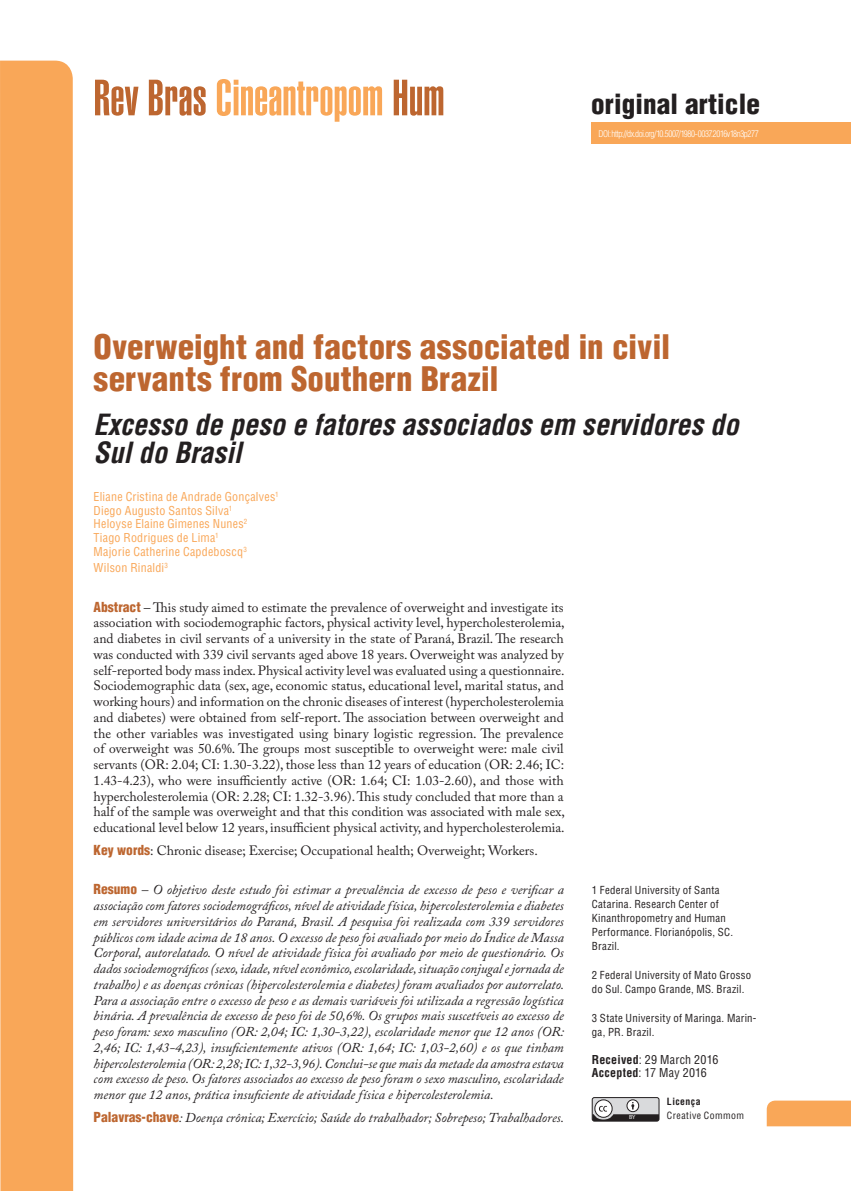
<style>
.page{position:relative;width:851px;height:1191px;background:#fff}
.page>*{position:absolute;margin:0;border:0;box-sizing:border-box;transform-origin:0 0}
.t1{font:50.1px "Helvetica LT Std Ultra Comp";letter-spacing:.005em;color:#f9a758}
.Titulo{font:900 condensed 33px/31.5px "Helvetica LT Std";letter-spacing:.005em;color:#bd6630}
.Titulo_ingles{font:italic 700 condensed 28.5px/27.8px "Helvetica LT Std";color:#231f20}
.t2{font:900 condensed 27.15px "Helvetica LT Std";letter-spacing:.005em;color:#231f20}
.abstract{font:13.5px/15.8px "Adobe Caslon Pro";color:#231f20;text-align:justify}
.resumo{font:italic 13.5px/15.8px "Adobe Caslon Pro";color:#231f20;text-align:justify}
.autores{font:condensed 12px "Helvetica LT Std";letter-spacing:.02em;color:#f9a758}
.Aprovado{font:condensed 12px "Helvetica LT Std";letter-spacing:.02em;color:#231f20}
.endereço_autores{font:condensed 10.8px/14.1px "Helvetica LT Std";letter-spacing:.025em;color:#231f20}
.t3{font:condensed 9.75px "Helvetica LT Std";letter-spacing:.045em;color:#231f20}
.t4{font:700 condensed 9.75px "Helvetica LT Std";letter-spacing:.05em;color:#231f20}
.t5{font:300 condensed 9px "Helvetica LT Std";letter-spacing:-.05em;color:#fff}
.t6{font:600 semi-expanded 6px "Myriad Pro";color:#fff}
.s1{color:#bd6630}
.s2{font-family:"Helvetica LT Std";font-weight:900;font-stretch:condensed;color:#bd6630}
.s3{font-family:"Helvetica LT Std";font-weight:900;font-style:normal;font-stretch:condensed;color:#bd6630}
.s4{font-weight:700}
</style>
<div class="page">
<div style="left:592px;top:1097px;width:67px;height:24px;background:#d9dadc;border-radius:2px"></div>
<div style="left:591px;top:1097px;width:68px;height:24px;border:1px solid #231f20;border-radius:2px"></div>
<svg style="left:594px;top:1099px;width:18px;height:18px"></svg>
<div style="left:594px;top:1099px;width:18px;height:18px;border:1px solid #231f20;border-radius:50%"></div>
<div style="left:626px;top:1099px;width:13px;height:13px;border:1px solid #231f20;border-radius:50%"></div>
<div style="left:766px;top:1100px;width:84px;height:26px;background:#f9a758"></div>
<svg style="left:592px;top:1102px;width:67px;height:19px"></svg>
<div style="left:591px;top:122px;width:259px;height:22px;background:#f9a758"></div>
<div style="left:0;top:61px;width:73px;height:1130px;background:#f9a758"></div>
<h1 class="t1" style="left:94px;top:69px;width:352px"><span class="s1">Rev Bras</span> Cineantropom <span class="s1">Hum</span></h1>
<p class="t2" style="left:591px;top:87px;width:170px">original article</p>
<p class="t5" style="left:598px;top:128px;width:161px">DOI:http://dx.doi.org/10.5007/1980-0037.2016v18n3p277</p>
<p class="Titulo" style="left:94px;top:331px;width:578px">Overweight and factors associated in civil servants from Southern Brazil</p>
<p class="Titulo_ingles" style="left:94px;top:411px;width:646px">Excesso de peso e fatores associados em servidores do<br>Sul do Brasil</p>
<p class="autores" style="left:94px;top:489px;width:186px">Eliane Cristina de Andrade Gonçalves<sup>1</sup></p>
<p class="autores" style="left:94px;top:503px;width:140px">Diego Augusto Santos Silva<sup>1</sup></p>
<p class="autores" style="left:94px;top:516px;width:155px">Heloyse Elaine Gimenes Nunes<sup>2</sup></p>
<p class="autores" style="left:94px;top:530px;width:127px">Tiago Rodrigues de Lima<sup>1</sup></p>
<p class="autores" style="left:94px;top:544px;width:155px">Majorie Catherine Capdeboscq<sup>3</sup></p>
<p class="autores" style="left:94px;top:560px;width:76px">Wilson Rinaldi<sup>3</sup></p>
<p class="abstract" style="left:94px;top:599px;width:472px"><span class="s2">Abstract</span> – This study aimed to estimate the prevalence of overweight and investigate its association with sociodemographic factors, physical activity level, hypercholesterolemia, and diabetes in civil servants of a university in the state of Paraná, Brazil. The research was conducted with 339 civil servants aged above 18 years. Overweight was analyzed by self-reported body mass index. Physical activity level was evaluated using a questionnaire.<br>Sociodemographic data (sex, age, economic status, educational level, marital status, and working hours) and information on the chronic diseases of interest (hypercholesterolemia and diabetes) were obtained from self-report. The association between overweight and the other variables was investigated using binary logistic regression. The prevalence of overweight was 50.6%. The groups most susceptible to overweight were: male civil servants (OR: 2.04; CI: 1.30-3.22), those less than 12 years of education (OR: 2.46; IC:<br>1.43-4.23), who were insufficiently active (OR: 1.64; CI: 1.03-2.60), and those with hypercholesterolemia (OR: 2.28; CI: 1.32-3.96). This study concluded that more than a half of the sample was overweight and that this condition was associated with male sex, educational level below 12 years, insufficient physical activity, and hypercholesterolemia.</p>
<p class="abstract" style="left:94px;top:842px;width:445px"><span class="s2">Key words</span>: Chronic disease; Exercise; Occupational health; Overweight; Workers.</p>
<p class="resumo" style="left:94px;top:881px;width:472px"><span class="s3">Resumo</span> – O objetivo deste estudo foi estimar a prevalência de excesso de peso e verificar a associação com fatores sociodemográficos, nível de atividade física, hipercolesterolemia e diabetes em servidores universitários do Paraná, Brasil. A pesquisa foi realizada com 339 servidores públicos com idade acima de 18 anos. O excesso de peso foi avaliado por meio do Índice de Massa Corporal, autorelatado. O nível de atividade física foi avaliado por meio de questionário. Os dados sociodemográficos (sexo, idade, nível econômico, escolaridade, situação conjugal e jornada de trabalho) e as doenças crônicas (hipercolesterolemia e diabetes) foram avaliados por autorrelato.<br>Para a associação entre o excesso de peso e as demais variáveis foi utilizada a regressão logística binária. A prevalência de excesso de peso foi de 50,6%. Os grupos mais suscetíveis ao excesso de peso foram: sexo masculino (OR: 2,04; IC: 1,30-3,22), escolaridade menor que 12 anos (OR:<br>2,46; IC: 1,43-4,23), insuficientemente ativos (OR: 1,64; IC: 1,03-2,60) e os que tinham hipercolesterolemia (OR: 2,28; IC: 1,32-3,96). Conclui-se que mais da metade da amostra estava com excesso de peso. Os fatores associados ao excesso de peso foram o sexo masculino, escolaridade menor que 12 anos, prática insuficiente de atividade física e hipercolesterolemia.</p>
<p class="resumo" style="left:94px;top:1109px;width:472px"><span class="s3">Palavras-chave</span>: Doença crônica; Exercício; Saúde do trabalhador; Sobrepeso; Trabalhadores.</p>
<p class="endereço_autores" style="left:591px;top:883px;width:143px">1 Federal University of Santa<br>Catarina. Research Center of<br>Kinanthropometry and Human<br>Performance. Florianópolis, SC.<br>Brazil.</p>
<p class="endereço_autores" style="left:591px;top:968px;width:161px">2 Federal University of Mato Grosso do Sul. Campo Grande, MS. Brazil.</p>
<p class="endereço_autores" style="left:591px;top:1010px;width:166px">3 State University of Maringa. Marin&shy;ga, PR. Brazil.</p>
<p class="Aprovado" style="left:591px;top:1051px;width:128px"><span class="s4">Received</span>: 29 March 2016</p>
<p class="Aprovado" style="left:591px;top:1065px;width:116px"><span class="s4">Accepted</span>: 17 May 2016</p>
<p class="t4" style="left:666px;top:1095px;width:35px">Licença</p>
<p class="t3" style="left:666px;top:1109px;width:78px">Creative Commom</p>
<p class="t6" style="left:629px;top:1113px;width:8px">BY</p>
</div>
